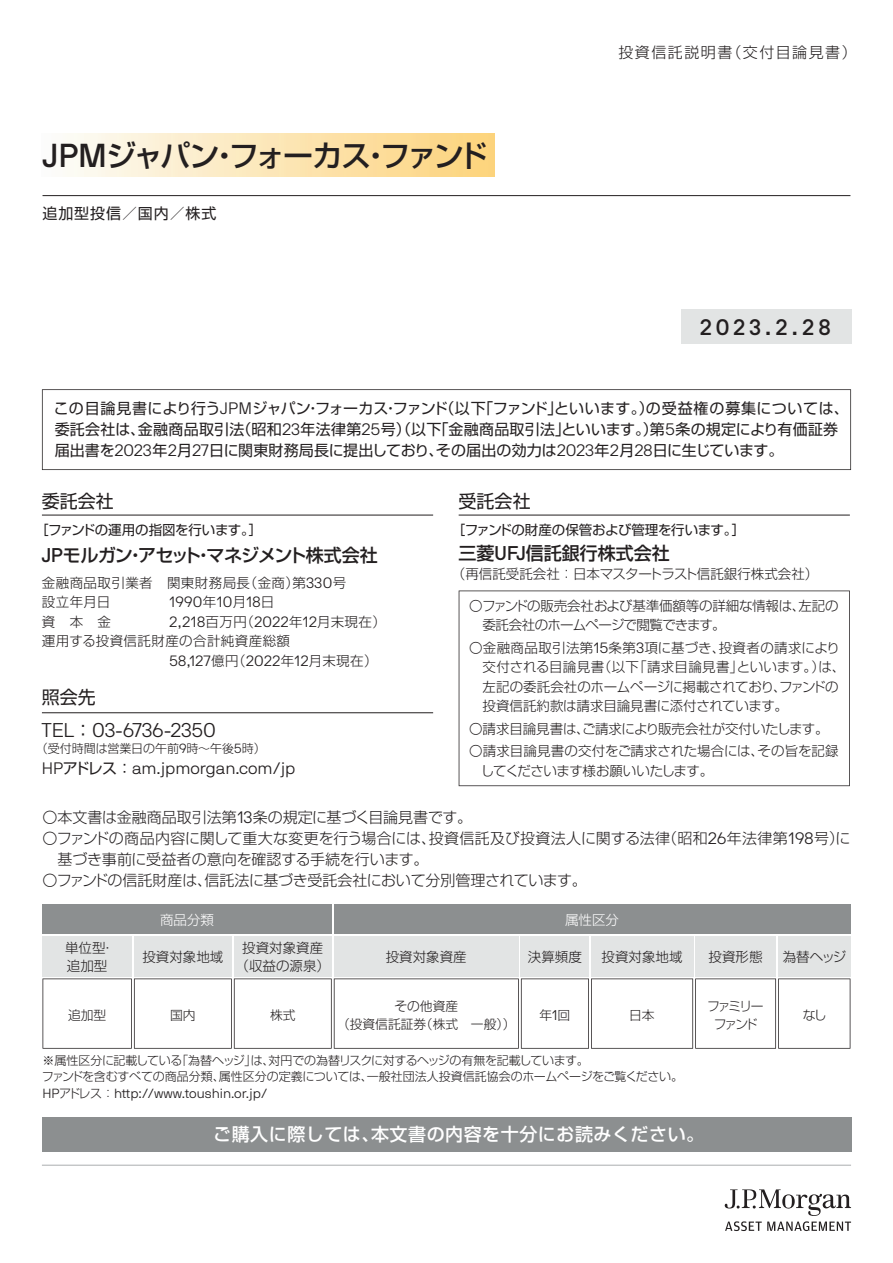
<style>
.page{position:relative;width:893px;height:1263px;background:#fff}
.page>*{position:absolute;margin:0;border:0;box-sizing:border-box;transform-origin:0 0}
.t1{font:30px "Shin Go Pro Medium 90 pv RKSJ H";letter-spacing:-.09em;color:#231f20}
.t2{font:22.35px "JPMAM Pro Med";letter-spacing:.175em;color:#231f20}
.t3{font:19.8px "JPMAM Pro Lig";color:#231f20}
.t4{font:18px "Shin Go Pro Medium 90 pv RKSJ H";letter-spacing:.03em;color:#fff}
.t5{font:18px "Shin Go Pro Medium 90 pv RKSJ H";letter-spacing:-.035em;color:#231f20}
.t6{font:18px "Shin Go Pro Medium 90 pv RKSJ H";letter-spacing:-.005em;color:#231f20}
.t7{font:18px "Shin Go Pro Regular 90 pv RKSJ H";color:#231f20}
.t8{font:16.5px "JPMAM Pro Lig";color:#231f20}
.t9{font:15px/21px "Shin Go Pro Regular 90 pv RKSJ H";letter-spacing:.01em;color:#231f20}
.t10{font:15px "Shin Go Pro Light 90 pv RKSJ H";color:#231f20}
.t11{font:15px "Shin Go Pro Light 90 pv RKSJ H";letter-spacing:-.02em;color:#231f20}
.t12{font:15px "Shin Go Pro Light 90 pv RKSJ H";letter-spacing:.1em;color:#231f20}
.t13{font:15px "Shin Go Pro Regular 90 pv RKSJ H";letter-spacing:.06em;color:#231f20}
.t14{font:14.85px "JPMAM Pro Lig";letter-spacing:.025em;color:#231f20}
.t15{font:13.5px/19.5px "Shin Go Pro Light 90 pv RKSJ H";color:#231f20}
.t16{font:13.5px/19.5px "Shin Go Pro Light 90 pv RKSJ H";letter-spacing:-.03em;color:#231f20}
.t17{font:13.5px/19.5px "Shin Go Pro Light 90 pv RKSJ H";letter-spacing:.03em;color:#231f20}
.t18{font:13.5px "Shin Go Pro Regular 90 pv RKSJ H";letter-spacing:-.03em;color:#231f20}
.t19{font:13.5px "Shin Go Pro Light 90 pv RKSJ H";letter-spacing:-.035em;color:#231f20}
.t20{font:13.5px "Shin Go Pro Light 90 pv RKSJ H";color:#fff}
.t21{font:13.2px "JPMAM Pro Lig";color:#231f20}
.t22{font:12.75px/18px "Shin Go Pro Light 90 pv RKSJ H";color:#231f20;text-align:center}
.t23{font:12.75px/18px "Shin Go Pro Light 90 pv RKSJ H";letter-spacing:-.155em;color:#231f20;text-align:center}
.t24{font:12px/16.5px "Shin Go Pro Light 90 pv RKSJ H";letter-spacing:-.02em;color:#231f20}
.t25{font:12px "Shin Go Pro Light 90 pv RKSJ H";color:#231f20}
.s1{font-family:"JPMAM Pro Med";font-size:33px}
.s2{font-family:"JPMAM Pro Lig";font-size:16.5px}
.s3{font-family:"JPMAM Pro Med";font-size:19.8px}
.s4{font-family:"JPMAM Pro Lig";font-size:14.85px}
.s5{font-family:"Shin Go Pro Light 90 pv RKSJ H";font-size:13.5px}
.s6{font-family:"Shin Go Pro Regular 90 pv RKSJ H";font-size:18px}
.s7{font-family:"JPMAM Pro Lig";font-size:13.2px}
.s8{font-family:"Shin Go Pro Regular 90 pv RKSJ H";font-size:15px}
.s9{font-family:"JPMAM Pro Lig";font-size:14.1px}
.s10{font-family:"Shin Go Pro Light 90 pv RKSJ H";font-size:12px}
</style>
<div class="page">
<hr style="left:42px;top:1165px;width:809px;height:1px;background:#abadaf">
<svg style="left:725px;top:1189px;width:126px;height:42px"></svg>
<div style="left:42px;top:1117px;width:809px;height:34px;background:#8c8f90"></div>
<div style="left:681px;top:309px;width:170px;height:34px;background:#e2e4e4"></div>
<div style="left:43px;top:936px;width:89px;height:40px;background:#e2e4e4"></div>
<div style="left:43px;top:904px;width:289px;height:30px;background:#8c8f90"></div>
<div style="left:134px;top:936px;width:98px;height:40px;background:#e2e4e4"></div>
<div style="left:234px;top:936px;width:98px;height:40px;background:#e2e4e4"></div>
<div style="left:334px;top:936px;width:185px;height:40px;background:#e2e4e4"></div>
<div style="left:334px;top:904px;width:516px;height:30px;background:#8c8f90"></div>
<div style="left:521px;top:936px;width:68px;height:40px;background:#e2e4e4"></div>
<div style="left:591px;top:936px;width:102px;height:40px;background:#e2e4e4"></div>
<div style="left:695px;top:936px;width:81px;height:40px;background:#e2e4e4"></div>
<div style="left:778px;top:936px;width:72px;height:40px;background:#e2e4e4"></div>
<svg style="left:43px;top:978px;width:807px;height:71px"></svg>
<hr style="left:42px;top:515px;width:391px;height:1px;background:#231f20">
<hr style="left:42px;top:712px;width:391px;height:1px;background:#231f20">
<svg style="left:459px;top:590px;width:391px;height:196px"></svg>
<hr style="left:459px;top:515px;width:391px;height:1px;background:#231f20">
<svg style="left:42px;top:389px;width:809px;height:81px"></svg>
<hr style="left:43px;top:195px;width:807px;height:1px;background:#231f20">
<h1 class="t1" style="left:43px;top:144px;width:447px"><span class="s1">JPM</span>ジャパン・フォーカス・ファンド</h1>
<p class="t13" style="left:43px;top:208px;width:176px">追加型投信／国内／株式</p>
<p class="t12" style="left:618px;top:47px;width:240px">投資信託説明書（交付目論見書）</p>
<h2 class="t2" style="left:700px;top:314px;width:132px">2023.2.28</h2>
<p class="t9" style="left:54px;top:399px;width:796px">この目論見書により行う<span class="s2">JPM</span>ジャパン・フォーカス・ファンド（以下「ファンド」といいます。）の受益権の募集については、委託会社は、金融商品取引法（昭和<span class="s2">23</span>年法律第<span class="s2">25</span>号）（以下「金融商品取引法」といいます。）第<span class="s2">5</span>条の規定により有価証券届出書を<span class="s2">2023</span>年<span class="s2">2</span>月<span class="s2">27</span>日に関東財務局長に提出しており、その届出の効力は<span class="s2">2023</span>年<span class="s2">2</span>月<span class="s2">28</span>日に生じています。</p>
<h3 class="t7" style="left:42px;top:495px;width:73px">委託会社</h3>
<p class="t18" style="left:35px;top:525px;width:229px">［ファンドの運用の指図を行います。］</p>
<h3 class="t5" style="left:42px;top:549px;width:337px"><span class="s3">JP</span>モルガン・アセット・マネジメント株式会社</h3>
<p class="t17" style="left:42px;top:575px;width:306px">金融商品取引業者　関東財務局長（金商）第<span class="s4">330</span>号設立年月日</p>
<p class="t14" style="left:169px;top:597px;width:106px">1990<span class="s5">年</span>10<span class="s5">月</span>18<span class="s5">日</span></p>
<p class="t15" style="left:42px;top:614px;width:71px">資　本　金</p>
<p class="t14" style="left:169px;top:616px;width:218px">2,218<span class="s5">百万円（</span>2022<span class="s5">年</span>12<span class="s5">月末現在）</span></p>
<p class="t17" style="left:42px;top:633px;width:250px">運用する投資信託財産の合計純資産総額</p>
<p class="t14" style="left:169px;top:655px;width:210px">58,127<span class="s5">億円（</span>2022<span class="s5">年</span>12<span class="s5">月末現在）</span></p>
<h3 class="t7" style="left:42px;top:691px;width:55px">照会先</h3>
<h3 class="t3" style="left:42px;top:723px;width:175px">TEL<span class="s6">：</span>03-6736-2350</h3>
<p class="t25" style="left:36px;top:744px;width:231px">（受付時間は営業日の午前<span class="s7">9</span>時～午後<span class="s7">5</span>時）</p>
<p class="t8" style="left:42px;top:763px;width:255px">HP<span class="s8">アドレス：</span>am.jpmorgan.com/jp</p>
<h3 class="t7" style="left:459px;top:495px;width:73px">受託会社</h3>
<p class="t18" style="left:452px;top:525px;width:295px">［ファンドの財産の保管および管理を行います。］</p>
<h3 class="t6" style="left:459px;top:546px;width:213px">三菱<span class="s3">UFJ</span>信託銀行株式会社</h3>
<p class="t15" style="left:452px;top:566px;width:368px">（再信託受託会社：日本マスタートラスト信託銀行株式会社）</p>
<p class="t16" style="left:482px;top:598px;width:358px;text-indent:-14px">〇ファンドの販売会社および基準価額等の詳細な情報は、左記の委託会社のホームページで閲覧できます。</p>
<p class="t15" style="left:482px;top:640px;width:364px;text-indent:-13px">〇金融商品取引法第<span class="s4">15</span>条第<span class="s4">3</span>項に基づき、投資者の請求により交付される目論見書（以下「請求目論見書」といいます。）は、左記の委託会社のホームページに掲載されており、ファンドの投資信託約款は請求目論見書に添付されています。</p>
<p class="t15" style="left:469px;top:719px;width:371px;line-height:22.5px">〇請求目論見書は、ご請求により販売会社が交付いたします。〇請求目論見書の交付をご請求された場合には、その旨を記録</p>
<p class="t19" style="left:481px;top:765px;width:234px">してくださいます様お願いいたします。</p>
<p class="t10" style="left:43px;top:811px;width:431px">〇本文書は金融商品取引法第<span class="s2">13</span>条の規定に基づく目論見書です。</p>
<p class="t10" style="left:43px;top:832px;width:810px">〇ファンドの商品内容に関して重大な変更を行う場合には、投資信託及び投資法人に関する法律（昭和<span class="s2">26</span>年法律第<span class="s2">198</span>号）に</p>
<p class="t11" style="left:58px;top:853px;width:373px">基づき事前に受益者の意向を確認する手続を行います。</p>
<p class="t11" style="left:43px;top:874px;width:546px">〇ファンドの信託財産は、信託法に基づき受託会社において分別管理されています。</p>
<p class="t20" style="left:160px;top:914px;width:55px">商品分類</p>
<p class="t15" style="left:65px;top:941px;width:51px;line-height:18px">単位型・追加型</p>
<p class="t15" style="left:142px;top:949px;width:82px">投資対象地域</p>
<p class="t15" style="left:236px;top:941px;width:96px;line-height:18px;text-align:center">投資対象資産（収益の源泉）</p>
<p class="t22" style="left:68px;top:1007px;width:40px">追加型</p>
<p class="t22" style="left:170px;top:1007px;width:27px">国内</p>
<p class="t22" style="left:270px;top:1007px;width:27px">株式</p>
<p class="t15" style="left:386px;top:949px;width:82px">投資対象資産</p>
<p class="t22" style="left:337px;top:999px;width:180px">その他資産<br>（投資信託証券（株式　一般））</p>
<p class="t20" style="left:565px;top:914px;width:55px">属性区分</p>
<p class="t15" style="left:528px;top:949px;width:55px">決算頻度</p>
<p class="t15" style="left:602px;top:949px;width:82px">投資対象地域</p>
<p class="t15" style="left:709px;top:949px;width:55px">投資形態</p>
<p class="t15" style="left:783px;top:949px;width:65px">為替ヘッジ</p>
<p class="t22" style="left:539px;top:1007px;width:32px">年<span class="s9">1</span>回</p>
<p class="t22" style="left:629px;top:1007px;width:27px">日本</p>
<p class="t23" style="left:707px;top:999px;width:58px">ファミリーファンド</p>
<p class="t22" style="left:803px;top:1007px;width:25px">なし</p>
<p class="t24" style="left:42px;top:1054px;width:643px">※属性区分に記載している「為替ヘッジ」は、対円での為替リスクに対するヘッジの有無を記載しています。<br>ファンドを含むすべての商品分類、属性区分の定義については、一般社団法人投資信託協会のホームページをご覧ください。</p>
<p class="t21" style="left:43px;top:1088px;width:227px">HP<span class="s10">アドレス：</span>http://www.toushin.or.jp/</p>
<h3 class="t4" style="left:213px;top:1127px;width:493px">ご購入に際しては、本文書の内容を十分にお読みください。</h3>
</div>
